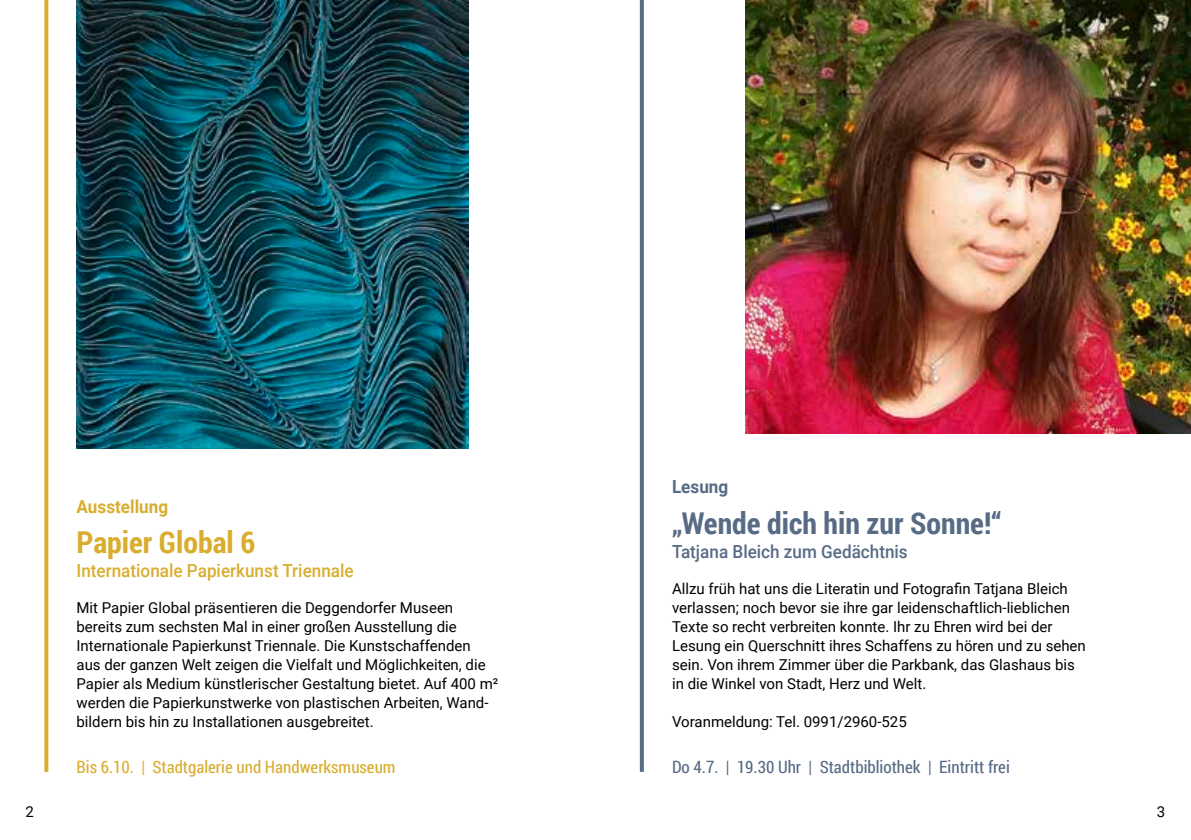
<style>
.page{position:relative;width:1191px;height:840px;background:#fff}
.page>*{position:absolute;margin:0;border:0;box-sizing:border-box;transform-origin:0 0}
.t1{font:700 30px "Roboto Condensed";color:#586b85}
.t2{font:700 30px "Roboto Condensed";color:#d9ad2e}
.t3{font:500 18px "Roboto";color:#d9ad2e;scale:.95 1}
.t4{font:500 18px "Roboto";color:#586b85;scale:.95 1}
.t5{font:700 18px "Roboto";color:#d9ad2e;scale:.95 1}
.t6{font:700 18px "Roboto";color:#586b85;scale:.95 1}
.t7{font:17px "Roboto Condensed";color:#586b85}
.t8{font:17px "Roboto Condensed";color:#d9ad2e}
.t9{font:15px/19px "Roboto";color:#000}
</style>
<div class="page">
<svg style="left:44px;top:0;width:4px;height:771px;fill:#d9ad2e"></svg>
<img style="left:77px;top:0;width:391px;height:448px">
<img style="left:746px;top:0;width:445px;height:433px">
<svg style="left:640px;top:0;width:4px;height:771px;fill:#586b85"></svg>
<p class="t9" style="left:26px;top:803px;width:10px">2</p>
<p class="t5" style="left:77px;top:498px;width:98px">Ausstellung</p>
<h1 class="t2" style="left:77px;top:529px;width:180px">Papier Global 6</h1>
<p class="t3" style="left:77px;top:563px;width:293px">Internationale Papierkunst Triennale</p>
<p class="t9" style="left:77px;top:599px;width:423px">Mit Papier Global präsentieren die Deggendorfer Museen bereits zum sechsten Mal in einer großen Ausstellung die Internationale Papierkunst Triennale. Die Kunstschaffenden aus der ganzen Welt zeigen die Vielfalt und Möglichkeiten, die Papier als Medium künstlerischer Gestaltung bietet. Auf 400 m² werden die Papierkunstwerke von plastischen Arbeiten, Wand&shy;bildern bis hin zu Installationen ausgebreitet.</p>
<p class="t6" style="left:672px;top:479px;width:61px">Lesung</p>
<h1 class="t1" style="left:672px;top:510px;width:331px">„Wende dich hin zur Sonne!“</h1>
<p class="t4" style="left:672px;top:543px;width:250px">Tatjana Bleich zum Gedächtnis</p>
<p class="t9" style="left:672px;top:578px;width:415px">Allzu früh hat uns die Literatin und Fotografin Tatjana Bleich verlassen; noch bevor sie ihre gar leidenschaftlich-lieblichen Texte so recht verbreiten konnte. Ihr zu Ehren wird bei der Lesung ein Querschnitt ihres Schaffens zu hören und zu sehen sein. Von ihrem Zimmer über die Parkbank, das Glashaus bis in die Winkel von Stadt, Herz und Welt.</p>
<p class="t9" style="left:672px;top:713px;width:236px">Voranmeldung: Tel. 0991/2960-525</p>
<p class="t8" style="left:77px;top:759px;width:320px">Bis 6.10. | Stadtgalerie und Handwerksmuseum</p>
<p class="t7" style="left:672px;top:759px;width:339px">Do 4.7. | 19.30 Uhr | Stadtbibliothek | Eintritt frei</p>
<p class="t9" style="left:1157px;top:803px;width:10px">3</p>
</div>
